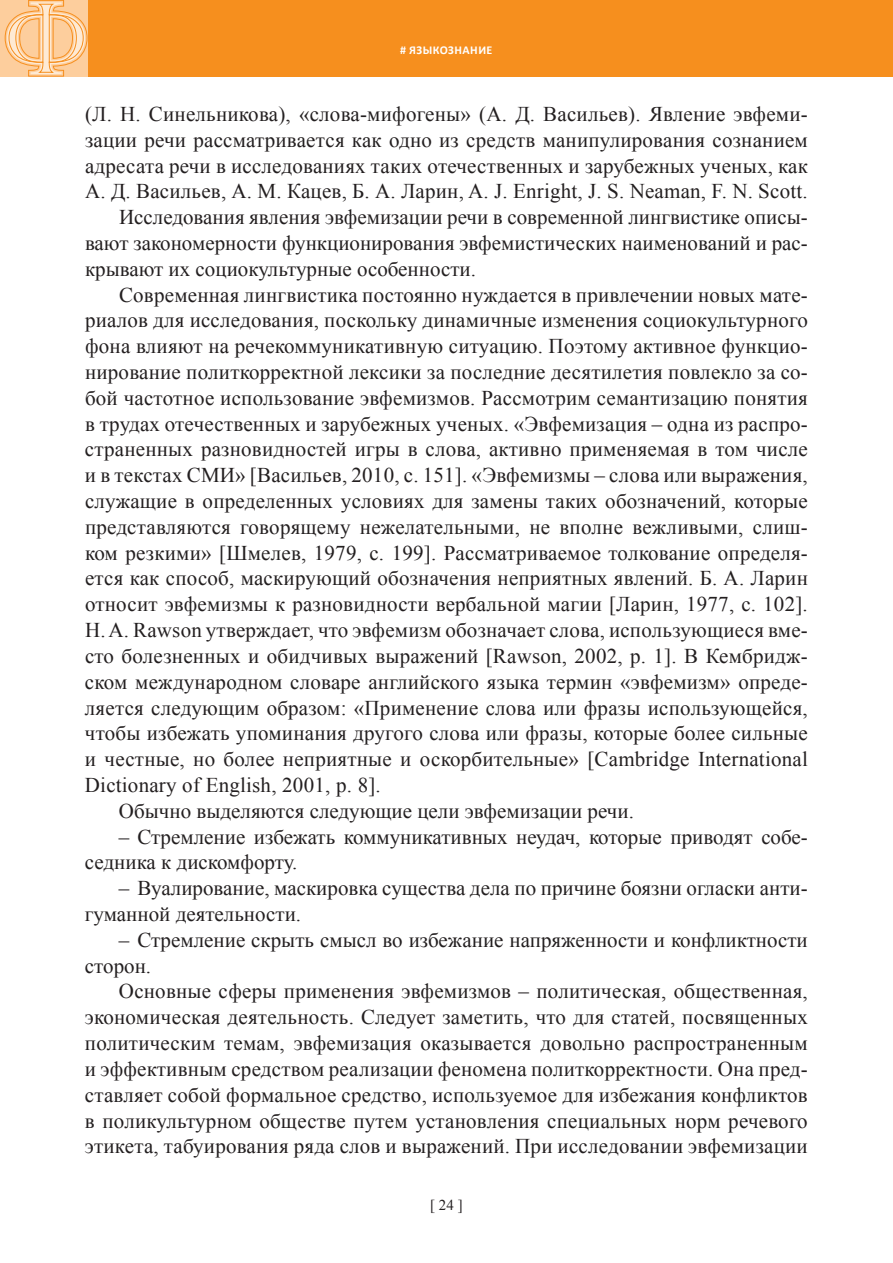
<style>
.page{position:relative;width:893px;height:1263px;background:#fff}
.page>*{position:absolute;margin:0;border:0;box-sizing:border-box;transform-origin:0 0}
.t1{font:21px/25.8px "Times New Roman";letter-spacing:.01em;color:#231f20}
.t2{font:15px "Times New Roman";color:#231f20}
.t3{font:700 12px "Calibri";color:#fff}
</style>
<div class="page">
<div style="left:0;top:0;width:893px;height:77px;background:#f68f1e"></div>
<div style="left:0;top:0;width:88px;height:77px;background:#fdce9d"></div>
<svg style="left:4px;top:0;width:84px;height:77px"></svg>
<p class="t3" style="left:400px;top:43px;width:41px"># языкознани</p>
<p class="t3" style="left:487px;top:43px;width:7px">Е</p>
<p class="t1" style="left:85px;top:101px;width:724px">(Л. Н. Синельникова), «слова-мифогены» (А. Д. Васильев). Явление эвфеми-</p>
<p class="t1" style="left:85px;top:126px;width:724px">зации речи рассматривается как одно из средств манипулирования сознанием</p>
<p class="t1" style="left:85px;top:152px;width:724px">адресата речи в исследованиях таких отечественных и зарубежных ученых, как</p>
<p class="t1" style="left:85px;top:178px;width:724px">А. Д. Васильев, А. М. Кацев, Б. А. Ларин, A. J. Enright, J. S. Neaman, F. N. Scott.</p>
<p class="t1" style="left:119px;top:204px;width:690px">Исследования явления эвфемизации речи в современной лингвистике описы-</p>
<p class="t1" style="left:85px;top:230px;width:724px">вают закономерности функционирования эвфемистических наименований и рас-</p>
<p class="t1" style="left:85px;top:255px;width:393px">крывают их социокультурные особенности.</p>
<p class="t1" style="left:119px;top:281px;width:690px">Современная лингвистика постоянно нуждается в привлечении новых мате-</p>
<p class="t1" style="left:85px;top:307px;width:724px">риалов для исследования, поскольку динамичные изменения социокультурного</p>
<p class="t1" style="left:85px;top:333px;width:724px">фона влияют на речекоммуникативную ситуацию. Поэтому активное функцио-</p>
<p class="t1" style="left:85px;top:359px;width:724px">нирование политкорректной лексики за последние десятилетия повлекло за со-</p>
<p class="t1" style="left:85px;top:385px;width:724px">бой частотное использование эвфемизмов. Рассмотрим семантизацию понятия</p>
<p class="t1" style="left:85px;top:410px;width:724px">в трудах отечественных и зарубежных ученых. «Эвфемизация – одна из распро-</p>
<p class="t1" style="left:85px;top:436px;width:724px">страненных разновидностей игры в слова, активно применяемая в том числе</p>
<p class="t1" style="left:85px;top:462px;width:724px">и в текстах СМИ» [Васильев, 2010, с. 151]. «Эвфемизмы – слова или выражения,</p>
<p class="t1" style="left:85px;top:488px;width:724px">служащие в определенных условиях для замены таких обозначений, которые</p>
<p class="t1" style="left:85px;top:514px;width:724px">представляются говорящему нежелательными, не вполне вежливыми, слиш-</p>
<p class="t1" style="left:85px;top:539px;width:724px">ком резкими» [Шмелев, 1979, с. 199]. Рассматриваемое толкование определя-</p>
<p class="t1" style="left:85px;top:565px;width:724px">ется как способ, маскирующий обозначения неприятных явлений. Б. А. Ларин</p>
<p class="t1" style="left:85px;top:591px;width:724px">относит эвфемизмы к разновидности вербальной магии [Ларин, 1977, с. 102].</p>
<p class="t1" style="left:85px;top:617px;width:724px">H. A. Rawson утверждает, что эвфемизм обозначает слова, использующиеся вме-</p>
<p class="t1" style="left:85px;top:643px;width:724px">сто болезненных и обидчивых выражений [Rawson, 2002, p. 1]. В Кембридж-</p>
<p class="t1" style="left:85px;top:668px;width:724px">ском международном словаре английского языка термин «эвфемизм» опреде-</p>
<p class="t1" style="left:85px;top:694px;width:724px">ляется следующим образом: «Применение слова или фразы использующейся,</p>
<p class="t1" style="left:85px;top:720px;width:724px">чтобы избежать упоминания другого слова или фразы, которые более сильные</p>
<p class="t1" style="left:85px;top:746px;width:724px">и честные, но более неприятные и оскорбительные» [Cambridge International</p>
<p class="t1" style="left:85px;top:772px;width:297px">Dictionary of English, 2001, p. 8].</p>
<p class="t1" style="left:119px;top:797px;width:516px">Обычно выделяются следующие цели эвфемизации речи.</p>
<p class="t1" style="left:85px;top:823px;width:724px;text-indent:34px">– Стремление избежать коммуникативных неудач, которые приводят собе&shy;седника к дискомфорту.</p>
<p class="t1" style="left:85px;top:875px;width:724px;text-indent:34px">– Вуалирование, маскировка существа дела по причине боязни огласки анти&shy;гуманной деятельности.</p>
<p class="t1" style="left:85px;top:926px;width:724px;text-indent:34px">– Стремление скрыть смысл во избежание напряженности и конфликтности сторон.</p>
<p class="t1" style="left:85px;top:978px;width:724px;text-align:justify;text-indent:34px">Основные сферы применения эвфемизмов – политическая, общественная, экономическая деятельность. Следует заметить, что для статей, посвященных политическим темам, эвфемизация оказывается довольно распространенным и эффективным средством реализации феномена политкорректности. Она пред&shy;ставляет собой формальное средство, используемое для избежания конфликтов в поликультурном обществе путем установления специальных норм речевого этикета, табуирования ряда слов и выражений. При исследовании эвфемизации</p>
<p class="t2" style="left:430px;top:1194px;width:34px">[ 24 ]</p>
</div>
